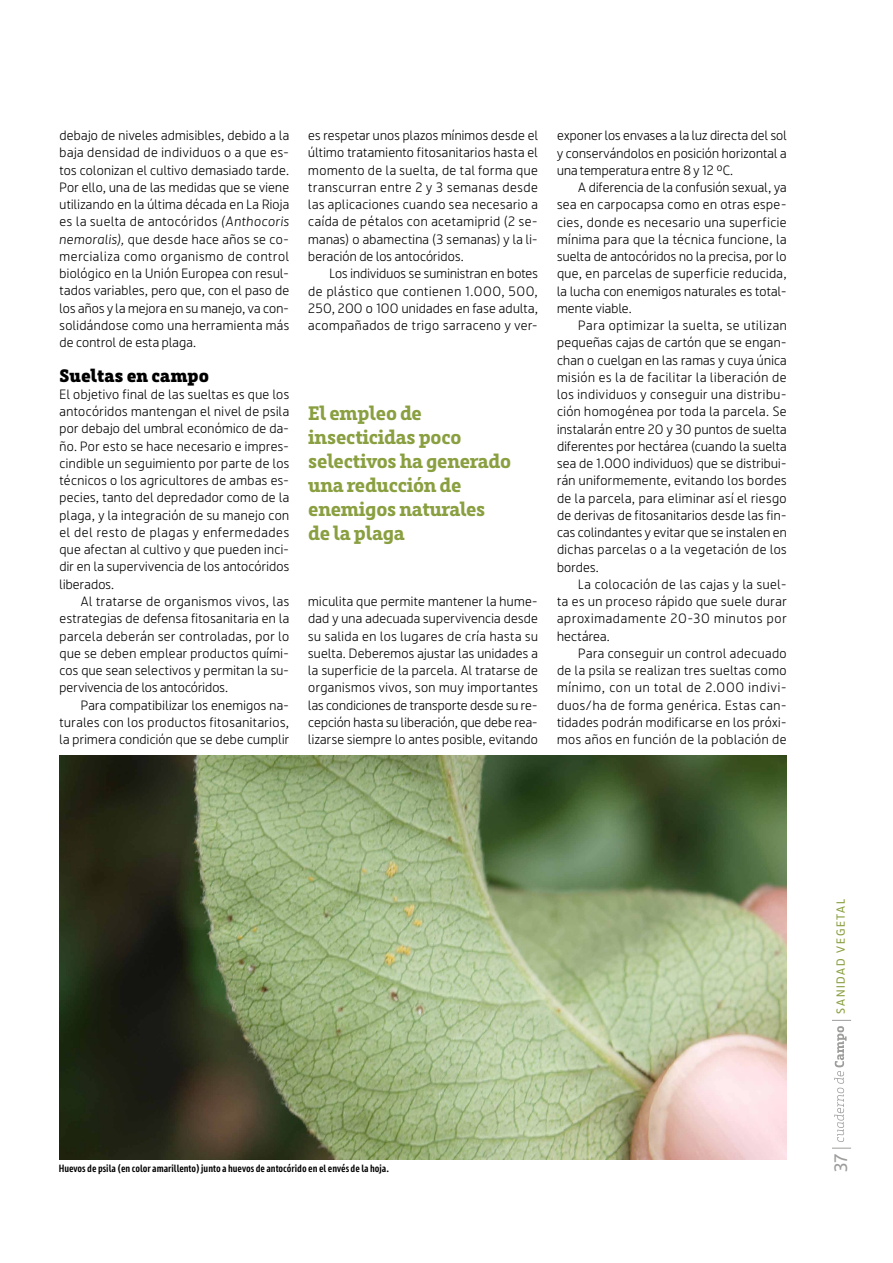
<style>
.page{position:relative;width:893px;height:1263px;background:#fff}
.page>*{position:absolute;margin:0;border:0;box-sizing:border-box;transform-origin:0 0}
.t1{font:700 19.5px/24px "Riojana Slab";letter-spacing:-.015em;color:#899f40}
.t2{font:900 18px "Riojana Slab";color:#000}
.t3{font:18px "Riojana";color:#9d9d9c}
.t4{font:13.5px/17.2px "Riojana";letter-spacing:.02em;color:#000;text-align:justify}
.t5{font:11.7px "Riojana";letter-spacing:.15em;color:#899f40}
.t6{font:600 condensed 10.5px "Riojana";color:#000}
.s1{font-style:italic}
</style>
<div class="page">
<svg style="left:832px;top:1148px;width:19px;height:1px"></svg>
<svg style="left:832px;top:1020px;width:19px;height:122px"></svg>
<img style="left:60px;top:756px;width:727px;height:403px">
<p class="t4" style="left:60px;top:125px;width:231px">debajo de niveles admisibles, debido a la baja densidad de individuos o a que es&shy;tos colonizan el cultivo demasiado tarde.<br>Por ello, una de las medidas que se viene utilizando en la última década en La Rioja es la suelta de antocóridos <span class="s1">(Anthocoris nemoralis),</span> que desde hace años se co&shy;mercializa como organismo de control biológico en la Unión Europea con resul&shy;tados variables, pero que, con el paso de los años y la mejora en su manejo, va con&shy;solidándose como una herramienta más de control de esta plaga.</p>
<h2 class="t2" style="left:60px;top:359px;width:151px">Sueltas en campo</h2>
<p class="t4" style="left:60px;top:384px;width:231px">El objetivo final de las sueltas es que los antocóridos mantengan el nivel de psila por debajo del umbral económico de da&shy;ño. Por esto se hace necesario e impres&shy;cindible un seguimiento por parte de los técnicos o los agricultores de ambas es&shy;pecies, tanto del depredador como de la plaga, y la integración de su manejo con el del resto de plagas y enfermedades que afectan al cultivo y que pueden inci&shy;dir en la supervivencia de los antocóridos liberados.</p>
<p class="t4" style="left:60px;top:591px;width:231px;text-indent:21px">Al tratarse de organismos vivos, las estrategias de defensa fitosanitaria en la parcela deberán ser controladas, por lo que se deben emplear productos quími&shy;cos que sean selectivos y permitan la su&shy;pervivencia de los antocóridos.</p>
<p class="t4" style="left:60px;top:694px;width:231px;text-indent:21px">Para compatibilizar los enemigos na&shy;turales con los productos fitosanitarios, la primera condición que se debe cumplir</p>
<p class="t4" style="left:308px;top:125px;width:231px">es respetar unos plazos mínimos desde el último tratamiento fitosanitarios hasta el momento de la suelta, de tal forma que transcurran entre 2 y 3 semanas desde las aplicaciones cuando sea necesario a caída de pétalos con acetamiprid (2 se&shy;manas) o abamectina (3 semanas) y la li&shy;beración de los antocóridos.</p>
<p class="t4" style="left:308px;top:263px;width:231px;text-indent:21px">Los individuos se suministran en botes de plástico que contienen 1.000, 500, 250, 200 o 100 unidades en fase adulta, acompañados de trigo sarraceno y ver-</p>
<h1 class="t1" style="left:308px;top:398px;width:204px">El empleo de insecticidas poco selectivos ha generado una reducción de enemigos naturales de la plaga</h1>
<p class="t4" style="left:308px;top:591px;width:231px">miculita que permite mantener la hume&shy;dad y una adecuada supervivencia desde su salida en los lugares de cría hasta su suelta. Deberemos ajustar las unidades a la superficie de la parcela. Al tratarse de organismos vivos, son muy importantes las condiciones de transporte desde su re&shy;cepción hasta su liberación, que debe rea&shy;lizarse siempre lo antes posible, evitando</p>
<p class="t4" style="left:557px;top:125px;width:231px">exponer los envases a la luz directa del sol y conservándolos en posición horizontal a una temperatura entre 8 y 12 ºC.</p>
<p class="t4" style="left:557px;top:177px;width:231px;text-indent:21px">A diferencia de la confusión sexual, ya sea en carpocapsa como en otras espe&shy;cies, donde es necesario una superficie mínima para que la técnica funcione, la suelta de antocóridos no la precisa, por lo que, en parcelas de superficie reducida, la lucha con enemigos naturales es total&shy;mente viable.</p>
<p class="t4" style="left:557px;top:315px;width:231px;text-indent:21px">Para optimizar la suelta, se utilizan pequeñas cajas de cartón que se engan&shy;chan o cuelgan en las ramas y cuya única misión es la de facilitar la liberación de los individuos y conseguir una distribu&shy;ción homogénea por toda la parcela. Se instalarán entre 20 y 30 puntos de suelta diferentes por hectárea (cuando la suelta sea de 1.000 individuos) que se distribui&shy;rán uniformemente, evitando los bordes de la parcela, para eliminar así el riesgo de derivas de fitosanitarios desde las fin&shy;cas colindantes y evitar que se instalen en dichas parcelas o a la vegetación de los bordes.</p>
<p class="t4" style="left:557px;top:574px;width:231px;text-indent:21px">La colocación de las cajas y la suel&shy;ta es un proceso rápido que suele durar aproximadamente 20-30 minutos por hectárea.</p>
<p class="t4" style="left:557px;top:643px;width:231px;text-indent:21px">Para conseguir un control adecuado de la psila se realizan tres sueltas como mínimo, con un total de 2.000 indivi&shy;duos/ha de forma genérica. Estas can&shy;tidades podrán modificarse en los próxi&shy;mos años en función de la población de</p>
<p class="t6" style="left:59px;top:1159px;width:332px">Huevos de psila (en color amarillento) junto a huevos de antocórido en el envés de la hoja.</p>
<p class="t5" style="left:831px;top:1014px;width:116px;rotate:-90deg">SANIDAD VEGETAL</p>
<h2 class="t3" style="left:825px;top:1172px;width:20px;rotate:-90deg">37</h2>
</div>
